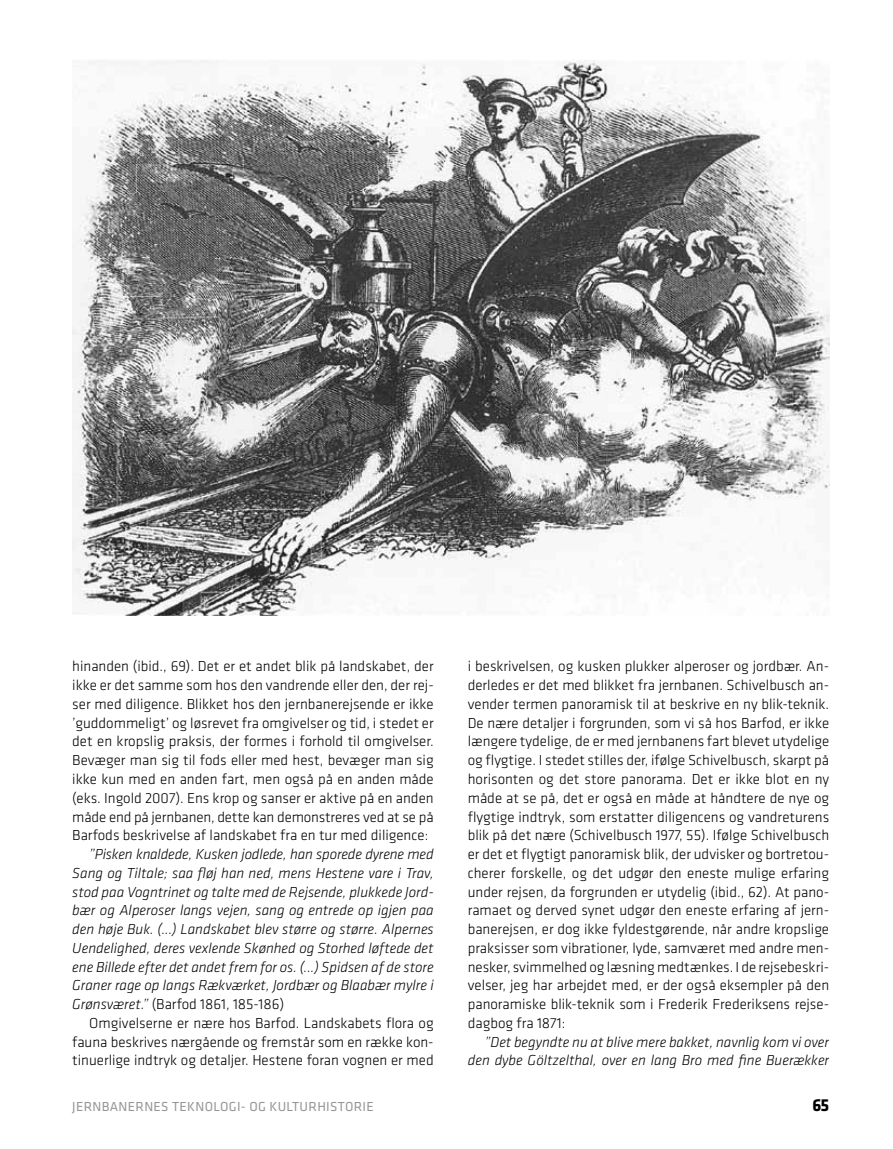
<style>
.page{position:relative;width:893px;height:1149px;background:#fff}
.page>*{position:absolute;margin:0;border:0;box-sizing:border-box;transform-origin:0 0}
.t1{font:700 18px "Klavika";color:#000}
.t2{font:300 15px/18.8px "Klavika";color:#000;text-align:justify}
.t3{font:italic 300 15px/18.8px "Klavika";color:#000;text-align:justify}
.t4{font:13.5px "Klavika";letter-spacing:.025em;color:#939598}
.s1{font-style:normal}
</style>
<div class="page">
<img style="left:72px;top:60px;width:757px;height:555px">
<p class="t2" style="left:72px;top:656px;width:363px">hinanden (ibid., 69). Det er et andet blik på landskabet, der ikke er det samme som hos den vandrende eller den, der rej&shy;ser med diligence. Blikket hos den jernbanerejsende er ikke ’guddommeligt’ og løsrevet fra omgivelser og tid, i stedet er det en kropslig praksis, der formes i forhold til omgivelser.<br>Bevæger man sig til fods eller med hest, bevæger man sig ikke kun med en anden fart, men også på en anden måde (eks. Ingold 2007). Ens krop og sanser er aktive på en anden måde end på jernbanen, dette kan demonstreres ved at se på Barfods beskrivelse af landskabet fra en tur med diligence:</p>
<p class="t3" style="left:72px;top:844px;width:363px;text-indent:17px">”Pisken knaldede, Kusken jodlede, han sporede dyrene med Sang og Tiltale; saa fløj han ned, mens Hestene vare i Trav, stod paa Vogntrinet og talte med de Rejsende, plukkede Jord&shy;bær og Alperoser langs vejen, sang og entrede op igjen paa den høje Buk. (...) Landskabet blev større og større. Alpernes Uendelighed, deres vexlende Skønhed og Storhed løftede det ene Billede efter det andet frem for os. (...) Spidsen af de store Graner rage op langs Rækværket, Jordbær og Blaabær mylre i Grønsværet.” <span class="s1">(Barfod 1861, 185-186)</span></p>
<p class="t2" style="left:72px;top:1013px;width:363px;text-indent:17px">Omgivelserne er nære hos Barfod. Landskabets flora og fauna beskrives nærgående og fremstår som en række kon&shy;tinuerlige indtryk og detaljer. Hestene foran vognen er med</p>
<p class="t2" style="left:468px;top:656px;width:363px">i beskrivelsen, og kusken plukker alperoser og jordbær. An&shy;derledes er det med blikket fra jernbanen. Schivelbusch an&shy;vender termen panoramisk til at beskrive en ny blik-teknik.<br>De nære detaljer i forgrunden, som vi så hos Barfod, er ikke længere tydelige, de er med jernbanens fart blevet utydelige og flygtige. I stedet stilles der, ifølge Schivelbusch, skarpt på horisonten og det store panorama. Det er ikke blot en ny måde at se på, det er også en måde at håndtere de nye og flygtige indtryk, som erstatter diligencens og vandreturens blik på det nære (Schivelbusch 1977, 55). Ifølge Schivelbusch er det et flygtigt panoramisk blik, der udvisker og bortretou&shy;cherer forskelle, og det udgør den eneste mulige erfaring under rejsen, da forgrunden er utydelig (ibid., 62). At pano&shy;ramaet og derved synet udgør den eneste erfaring af jern&shy;banerejsen, er dog ikke fyldestgørende, når andre kropslige praksisser som vibrationer, lyde, samværet med andre men&shy;nesker, svimmelhed og læsning medtænkes. I de rejsebeskri&shy;velser, jeg har arbejdet med, er der også eksempler på den panoramiske blik-teknik som i Frederik Frederiksens rejse&shy;dagbog fra 1871:</p>
<p class="t3" style="left:468px;top:1031px;width:363px;text-align:right">”Det begyndte nu at blive mere bakket, navnlig kom vi over den dybe Göltzelthal, over en lang Bro med fine Buerækker</p>
<p class="t4" style="left:72px;top:1097px;width:303px">JERNBANERNES TEKNOLOGI- OG KULTURHISTORIE</p>
<p class="t1" style="left:812px;top:1092px;width:18px">65</p>
</div>
